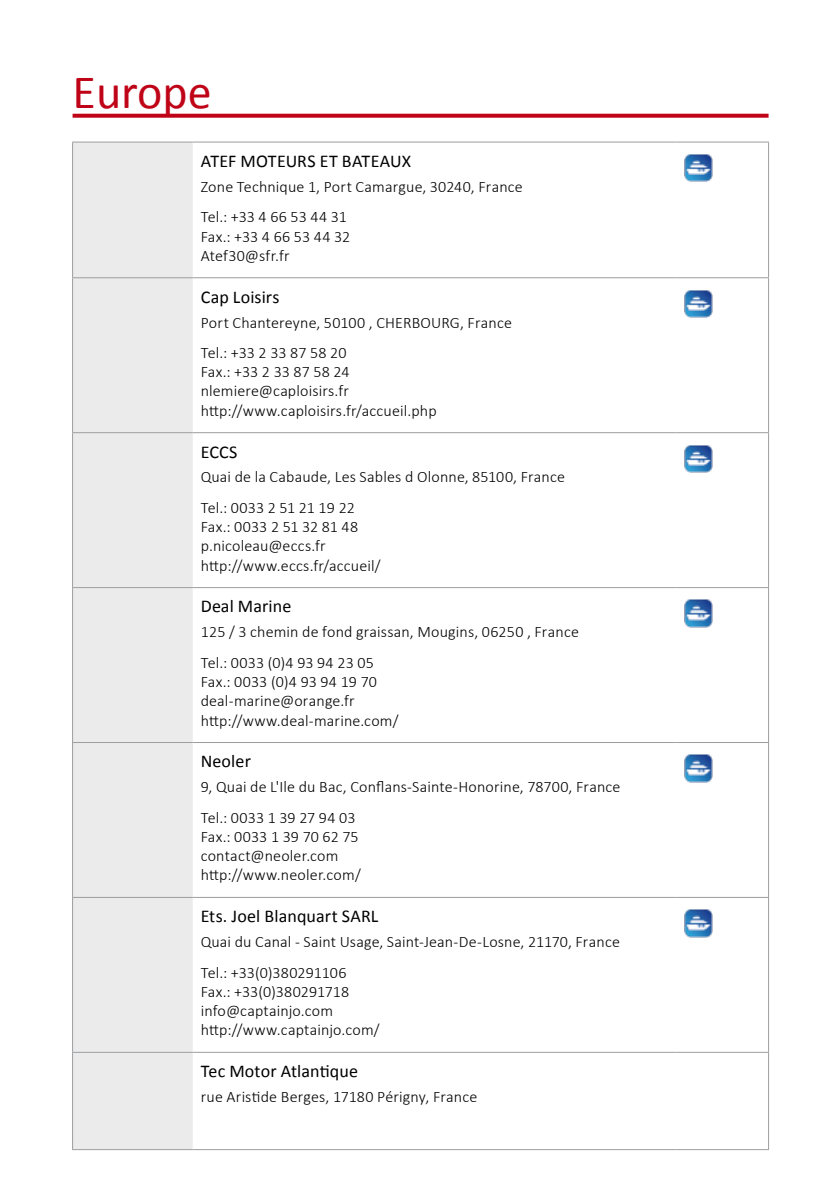
<style>
.page{position:relative;width:840px;height:1191px;background:#fff}
.page>*{position:absolute;margin:0;border:0;box-sizing:border-box;transform-origin:0 0}
.t1{font:48px "Calibri";color:#c00418}
.t2{font:18px "Calibri";letter-spacing:.005em;color:#000}
.t3{font:300 16px/19.2px "Calibri";letter-spacing:.005em;color:#000}
</style>
<div class="page">
<div style="left:73px;top:143px;width:119px;height:1006px;background:#ebebec"></div>
<hr style="left:192px;top:142px;width:484px;height:1px;background:#9c9e9f">
<hr style="left:676px;top:142px;width:92px;height:1px;background:#9c9e9f">
<hr style="left:72px;top:142px;width:120px;height:1px;background:#9c9e9f">
<hr style="left:72px;top:143px;width:1px;height:134px;background:#9c9e9f">
<hr style="left:767px;top:143px;width:1px;height:134px;background:#9c9e9f">
<hr style="left:72px;top:277px;width:120px;height:1px;background:#9c9e9f">
<hr style="left:72px;top:278px;width:1px;height:154px;background:#9c9e9f">
<hr style="left:192px;top:277px;width:484px;height:1px;background:#9c9e9f">
<hr style="left:676px;top:277px;width:92px;height:1px;background:#9c9e9f">
<hr style="left:767px;top:278px;width:1px;height:154px;background:#9c9e9f">
<hr style="left:72px;top:432px;width:120px;height:1px;background:#9c9e9f">
<hr style="left:72px;top:433px;width:1px;height:154px;background:#9c9e9f">
<hr style="left:192px;top:432px;width:484px;height:1px;background:#9c9e9f">
<hr style="left:676px;top:432px;width:92px;height:1px;background:#9c9e9f">
<hr style="left:767px;top:433px;width:1px;height:154px;background:#9c9e9f">
<hr style="left:72px;top:587px;width:120px;height:1px;background:#9c9e9f">
<hr style="left:72px;top:588px;width:1px;height:154px;background:#9c9e9f">
<hr style="left:192px;top:587px;width:484px;height:1px;background:#9c9e9f">
<hr style="left:676px;top:587px;width:92px;height:1px;background:#9c9e9f">
<hr style="left:767px;top:588px;width:1px;height:154px;background:#9c9e9f">
<hr style="left:72px;top:742px;width:120px;height:1px;background:#9c9e9f">
<hr style="left:72px;top:743px;width:1px;height:154px;background:#9c9e9f">
<hr style="left:192px;top:742px;width:484px;height:1px;background:#9c9e9f">
<hr style="left:676px;top:742px;width:92px;height:1px;background:#9c9e9f">
<hr style="left:767px;top:743px;width:1px;height:154px;background:#9c9e9f">
<hr style="left:72px;top:897px;width:120px;height:1px;background:#9c9e9f">
<hr style="left:72px;top:898px;width:1px;height:153px;background:#9c9e9f">
<hr style="left:192px;top:897px;width:484px;height:1px;background:#9c9e9f">
<hr style="left:676px;top:897px;width:92px;height:1px;background:#9c9e9f">
<hr style="left:767px;top:898px;width:1px;height:153px;background:#9c9e9f">
<hr style="left:72px;top:1051px;width:120px;height:1px;background:#9c9e9f">
<hr style="left:72px;top:1052px;width:1px;height:97px;background:#9c9e9f">
<hr style="left:192px;top:1051px;width:484px;height:1px;background:#9c9e9f">
<hr style="left:676px;top:1051px;width:92px;height:1px;background:#9c9e9f">
<hr style="left:767px;top:1052px;width:1px;height:97px;background:#9c9e9f">
<hr style="left:72px;top:1149px;width:120px;height:1px;background:#9c9e9f">
<hr style="left:192px;top:1149px;width:484px;height:1px;background:#9c9e9f">
<hr style="left:676px;top:1149px;width:92px;height:1px;background:#9c9e9f">
<svg style="left:72px;top:114px;width:696px;height:4px;fill:#c00418"></svg>
<img style="left:684px;top:154px;width:28px;height:28px">
<img style="left:684px;top:290px;width:28px;height:27px">
<img style="left:684px;top:445px;width:28px;height:27px">
<img style="left:684px;top:599px;width:28px;height:28px">
<img style="left:684px;top:754px;width:28px;height:28px">
<img style="left:684px;top:909px;width:28px;height:28px">
<h1 class="t1" style="left:72px;top:62px;width:141px">Europe</h1>
<p class="t2" style="left:200px;top:150px;width:212px">ATEF MOTEURS ET BATEAUX</p>
<p class="t3" style="left:200px;top:171px;width:323px;line-height:30.6px">Zone Technique 1, Port Camargue, 30240, France<br>Tel.: +33 4 66 53 44 31</p>
<p class="t3" style="left:200px;top:226px;width:151px">Fax.: +33 4 66 53 44 32<br>Atef30@sfr.fr</p>
<p class="t2" style="left:200px;top:285px;width:80px">Cap Loisirs</p>
<p class="t3" style="left:200px;top:307px;width:312px;line-height:30.6px">Port Chantereyne, 50100 , CHERBOURG, France<br>Tel.: +33 2 33 87 58 20</p>
<p class="t3" style="left:200px;top:362px;width:237px">Fax.: +33 2 33 87 58 24 nlemiere@caploisirs.fr http://www.caploisirs.fr/accueil.php</p>
<p class="t2" style="left:200px;top:440px;width:38px">ECCS</p>
<p class="t3" style="left:200px;top:461px;width:365px;line-height:30.6px">Quai de la Cabaude, Les Sables d Olonne, 85100, France<br>Tel.: 0033 2 51 21 19 22</p>
<p class="t3" style="left:200px;top:517px;width:181px">Fax.: 0033 2 51 32 81 48 p.nicoleau@eccs.fr http://www.eccs.fr/accueil/</p>
<p class="t2" style="left:200px;top:595px;width:92px">Deal Marine</p>
<p class="t3" style="left:200px;top:616px;width:379px;line-height:30.6px">125 / 3 chemin de fond graissan, Mougins, 06250 , France<br>Tel.: 0033 (0)4 93 94 23 05</p>
<p class="t3" style="left:200px;top:672px;width:199px">Fax.: 0033 (0)4 93 94 19 70 deal-marine@orange.fr http://www.deal-marine.com/</p>
<p class="t2" style="left:200px;top:750px;width:52px">Neoler</p>
<p class="t3" style="left:200px;top:771px;width:421px;line-height:30.6px">9, Quai de L'Ile du Bac, Conflans-Sainte-Honorine, 78700, France<br>Tel.: 0033 1 39 27 94 03</p>
<p class="t3" style="left:200px;top:827px;width:161px">Fax.: 0033 1 39 70 62 75 contact@neoler.com http://www.neoler.com/</p>
<p class="t2" style="left:200px;top:905px;width:179px">Ets. Joel Blanquart SARL</p>
<p class="t3" style="left:200px;top:926px;width:420px;line-height:30.6px">Quai du Canal - Saint Usage, Saint-Jean-De-Losne, 21170, France<br>Tel.: +33(0)380291106</p>
<p class="t3" style="left:200px;top:981px;width:180px">Fax.: +33(0)380291718 info@captainjo.com http://www.captainjo.com/</p>
<p class="t2" style="left:200px;top:1059px;width:159px">Tec Motor Atlantique</p>
<p class="t3" style="left:200px;top:1087px;width:278px">rue Aristide Berges, 17180 Périgny, France</p>
</div>
